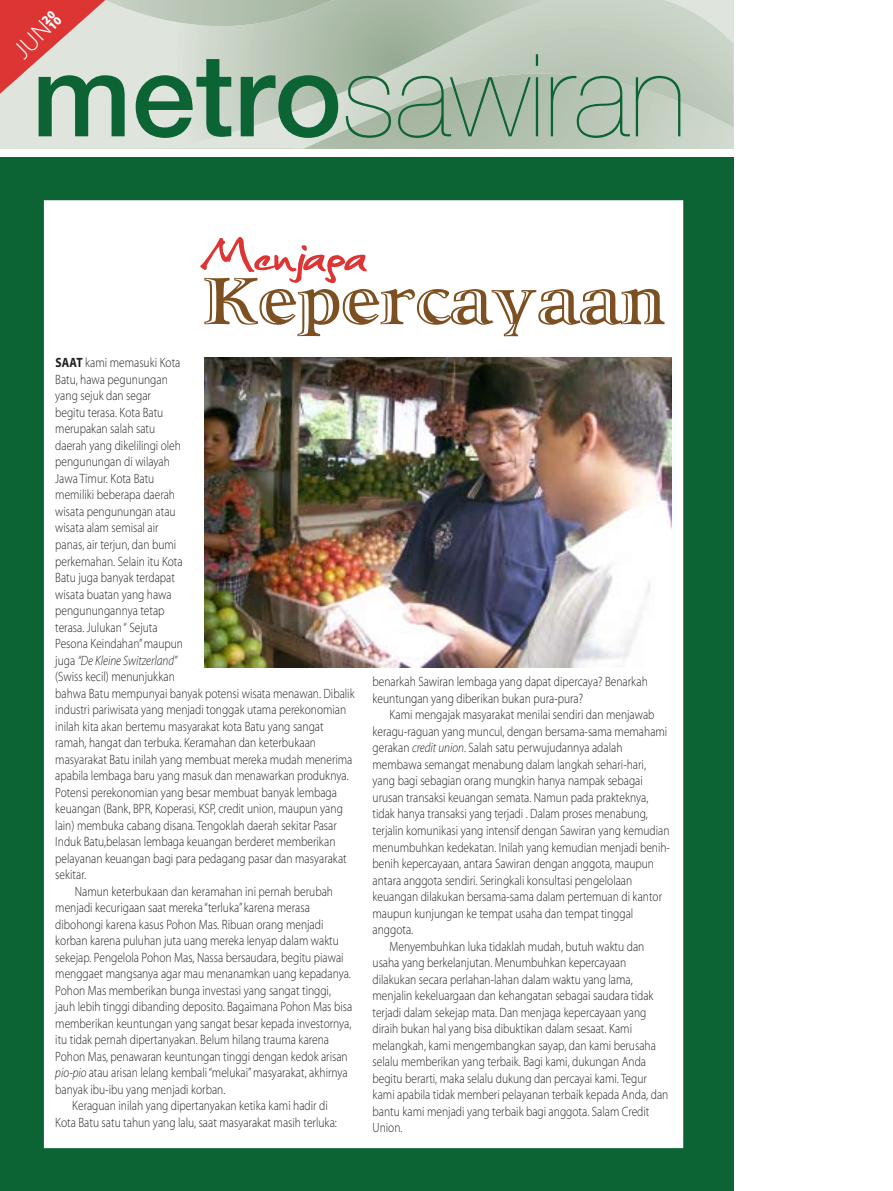
<style>
.page{position:relative;width:893px;height:1191px;background:#fff}
.page>*{position:absolute;margin:0;border:0;box-sizing:border-box;transform-origin:0 0}
.t1{font:300 114.9px "Helv Nue Ult";color:#0c6333}
.t2{font:700 63px "TF Habitat Cntour B";color:#7c5021;scale:1.25 1}
.t3{font:61.5px "Christopherhand";color:#dc3534;scale:1.25 1}
.t4{font:300 25.35px "Myriad Pro";color:#fff}
.t5{font:300 13.5px/16.5px "Myriad Pro";color:#231f20;scale:.85 1}
.t6{font:italic 300 13.5px "Myriad Pro";color:#231f20;scale:.85 1}
.s1{font-family:"Helv Nue";font-weight:400}
.s2{font-weight:700}
.s3{font-style:normal}
.s4{font-style:italic}
</style>
<div class="page">
<svg style="left:0;top:0;width:733px;height:148px"></svg>
<div style="left:0;top:157px;width:733px;height:1034px;background:#0c6333"></div>
<div style="left:45px;top:201px;width:637px;height:946px;background:#fff"></div>
<img style="left:204px;top:357px;width:468px;height:310px">
<svg style="left:0;top:0;width:118px;height:94px"></svg>
<h3 class="t4" style="left:7px;top:43px;width:56px;rotate:-45deg">JUN<sup>20</sup></h3>
<h1 class="t1" style="left:32px;top:29px;width:657px"><span class="s1">metro</span>sawiran</h1>
<h3 class="t3" style="left:203px;top:229px;width:133px">Menjaga</h3>
<h2 class="t2" style="left:203px;top:263px;width:371px">Kepercayaan</h2>
<p class="t5" style="left:55px;top:354px;width:149px"><span class="s2">Saat</span> kami memasuki Kota</p>
<p class="t5" style="left:55px;top:371px;width:134px">Batu, hawa pegunungan</p>
<p class="t5" style="left:55px;top:387px;width:114px">yang sejuk dan segar</p>
<p class="t5" style="left:55px;top:404px;width:129px">begitu terasa. Kota Batu</p>
<p class="t5" style="left:55px;top:420px;width:119px">merupakan salah satu</p>
<p class="t5" style="left:55px;top:437px;width:149px">daerah yang dikelilingi oleh</p>
<p class="t5" style="left:55px;top:453px;width:136px">pengunungan di wilayah</p>
<p class="t5" style="left:55px;top:470px;width:118px">Jawa Timur. Kota Batu</p>
<p class="t5" style="left:55px;top:486px;width:142px">memiliki beberapa daerah</p>
<p class="t5" style="left:55px;top:503px;width:143px">wisata pengunungan atau</p>
<p class="t5" style="left:55px;top:519px;width:123px">wisata alam semisal air</p>
<p class="t5" style="left:55px;top:536px;width:144px">panas, air terjun, dan bumi</p>
<p class="t5" style="left:55px;top:552px;width:151px">perkemahan. Selain itu Kota</p>
<p class="t5" style="left:55px;top:569px;width:142px">Batu juga banyak terdapat</p>
<p class="t5" style="left:55px;top:585px;width:138px">wisata buatan yang hawa</p>
<p class="t5" style="left:55px;top:602px;width:130px">pengunungannya tetap</p>
<p class="t5" style="left:55px;top:618px;width:122px">terasa. Julukan “ Sejuta</p>
<p class="t5" style="left:55px;top:635px;width:152px">Pesona Keindahan” maupun</p>
<p class="t6" style="left:55px;top:652px;width:145px"><span class="s3">juga</span> “De Kleine Switzerland”</p>
<p class="t5" style="left:55px;top:668px;width:142px">(Swiss kecil) menunjukkan</p>
<p class="t5" style="left:55px;top:684px;width:354px">bahwa Batu mempunyai banyak potensi wisata menawan. Dibalik</p>
<p class="t5" style="left:55px;top:701px;width:344px">industri pariwisata yang menjadi tonggak utama perekonomian</p>
<p class="t5" style="left:55px;top:717px;width:317px">inilah kita akan bertemu masyarakat kota Batu yang sangat</p>
<p class="t5" style="left:55px;top:734px;width:308px">ramah, hangat dan terbuka. Keramahan dan keterbukaan</p>
<p class="t5" style="left:55px;top:750px;width:351px">masyarakat Batu inilah yang membuat mereka mudah menerima</p>
<p class="t5" style="left:55px;top:767px;width:347px">apabila lembaga baru yang masuk dan menawarkan produknya.</p>
<p class="t5" style="left:55px;top:783px;width:333px">Potensi perekonomian yang besar membuat banyak lembaga</p>
<p class="t5" style="left:55px;top:800px;width:340px">keuangan (Bank, BPR, Koperasi, KSP, credit union, maupun yang</p>
<p class="t5" style="left:55px;top:816px;width:333px">lain) membuka cabang disana. Tengoklah daerah sekitar Pasar</p>
<p class="t5" style="left:55px;top:833px;width:331px">Induk Batu,belasan lembaga keuangan berderet memberikan</p>
<p class="t5" style="left:55px;top:849px;width:344px">pelayanan keuangan bagi para pedagang pasar dan masyarakat</p>
<p class="t5" style="left:55px;top:866px;width:38px">sekitar.</p>
<p class="t5" style="left:75px;top:882px;width:305px">Namun keterbukaan dan keramahan ini pernah berubah</p>
<p class="t5" style="left:55px;top:899px;width:301px">menjadi kecurigaan saat mereka “terluka” karena merasa</p>
<p class="t5" style="left:55px;top:915px;width:317px">dibohongi karena kasus Pohon Mas. Ribuan orang menjadi</p>
<p class="t5" style="left:55px;top:932px;width:335px">korban karena puluhan juta uang mereka lenyap dalam waktu</p>
<p class="t5" style="left:55px;top:948px;width:341px">sekejap. Pengelola Pohon Mas, Nassa bersaudara, begitu piawai</p>
<p class="t5" style="left:55px;top:965px;width:349px">menggaet mangsanya agar mau menanamkan uang kepadanya.</p>
<p class="t5" style="left:55px;top:981px;width:326px">Pohon Mas memberikan bunga investasi yang sangat tinggi,</p>
<p class="t5" style="left:55px;top:998px;width:351px">jauh lebih tinggi dibanding deposito. Bagaimana Pohon Mas bisa</p>
<p class="t5" style="left:55px;top:1014px;width:350px">memberikan keuntungan yang sangat besar kepada investornya,</p>
<p class="t5" style="left:55px;top:1031px;width:324px">itu tidak pernah dipertanyakan. Belum hilang trauma karena</p>
<p class="t5" style="left:55px;top:1047px;width:346px">Pohon Mas, penawaran keuntungan tinggi dengan kedok arisan</p>
<p class="t5" style="left:55px;top:1064px;width:346px"><span class="s4">pio-pio</span> atau arisan lelang kembali “melukai” masyarakat, akhirnya</p>
<p class="t5" style="left:55px;top:1080px;width:202px">banyak ibu-ibu yang menjadi korban.</p>
<p class="t5" style="left:72px;top:1097px;width:302px">Keraguan inilah yang dipertanyakan ketika kami hadir di</p>
<p class="t5" style="left:55px;top:1113px;width:333px">Kota Batu satu tahun yang lalu, saat masyarakat masih terluka:</p>
<p class="t5" style="left:373px;top:673px;width:325px">benarkah Sawiran lembaga yang dapat dipercaya? Benarkah keuntungan yang diberikan bukan pura-pura?</p>
<p class="t5" style="left:390px;top:706px;width:313px">Kami mengajak masyarakat menilai sendiri dan menjawab</p>
<p class="t5" style="left:373px;top:723px;width:348px">keragu-raguan yang muncul, dengan bersama-sama memahami</p>
<p class="t5" style="left:373px;top:739px;width:296px">gerakan <span class="s4">credit union</span>. Salah satu perwujudannya adalah</p>
<p class="t5" style="left:373px;top:756px;width:323px">membawa semangat menabung dalam langkah sehari-hari,</p>
<p class="t5" style="left:373px;top:772px;width:320px">yang bagi sebagian orang mungkin hanya nampak sebagai</p>
<p class="t5" style="left:373px;top:789px;width:326px">urusan transaksi keuangan semata. Namun pada prakteknya,</p>
<p class="t5" style="left:373px;top:805px;width:325px">tidak hanya transaksi yang terjadi . Dalam proses menabung,</p>
<p class="t5" style="left:373px;top:822px;width:351px">terjalin komunikasi yang intensif dengan Sawiran yang kemudian</p>
<p class="t5" style="left:373px;top:838px;width:351px">menumbuhkan kedekatan. Inilah yang kemudian menjadi benih-</p>
<p class="t5" style="left:373px;top:855px;width:333px">benih kepercayaan, antara Sawiran dengan anggota, maupun</p>
<p class="t5" style="left:373px;top:871px;width:307px">antara anggota sendiri. Seringkali konsultasi pengelolaan</p>
<p class="t5" style="left:373px;top:888px;width:342px">keuangan dilakukan bersama-sama dalam pertemuan di kantor</p>
<p class="t5" style="left:373px;top:904px;width:308px">maupun kunjungan ke tempat usaha dan tempat tinggal</p>
<p class="t5" style="left:373px;top:921px;width:49px">anggota.</p>
<p class="t5" style="left:390px;top:937px;width:301px">Menyembuhkan luka tidaklah mudah, butuh waktu dan</p>
<p class="t5" style="left:373px;top:954px;width:300px">usaha yang berkelanjutan. Menumbuhkan kepercayaan</p>
<p class="t5" style="left:373px;top:970px;width:308px">dilakukan secara perlahan-lahan dalam waktu yang lama,</p>
<p class="t5" style="left:373px;top:987px;width:332px">menjalin kekeluargaan dan kehangatan sebagai saudara tidak</p>
<p class="t5" style="left:373px;top:1003px;width:324px">terjadi dalam sekejap mata. Dan menjaga kepercayaan yang</p>
<p class="t5" style="left:373px;top:1020px;width:307px">diraih bukan hal yang bisa dibuktikan dalam sesaat. Kami</p>
<p class="t5" style="left:373px;top:1036px;width:335px">melangkah, kami mengembangkan sayap, dan kami berusaha</p>
<p class="t5" style="left:373px;top:1053px;width:323px">selalu memberikan yang terbaik. Bagi kami, dukungan Anda</p>
<p class="t5" style="left:373px;top:1069px;width:324px">begitu berarti, maka selalu dukung dan percayai kami. Tegur</p>
<p class="t5" style="left:373px;top:1086px;width:349px">kami apabila tidak memberi pelayanan terbaik kepada Anda, dan</p>
<p class="t5" style="left:373px;top:1102px;width:327px">bantu kami menjadi yang terbaik bagi anggota. Salam Credit</p>
<p class="t5" style="left:373px;top:1119px;width:37px">Union.</p>
</div>
